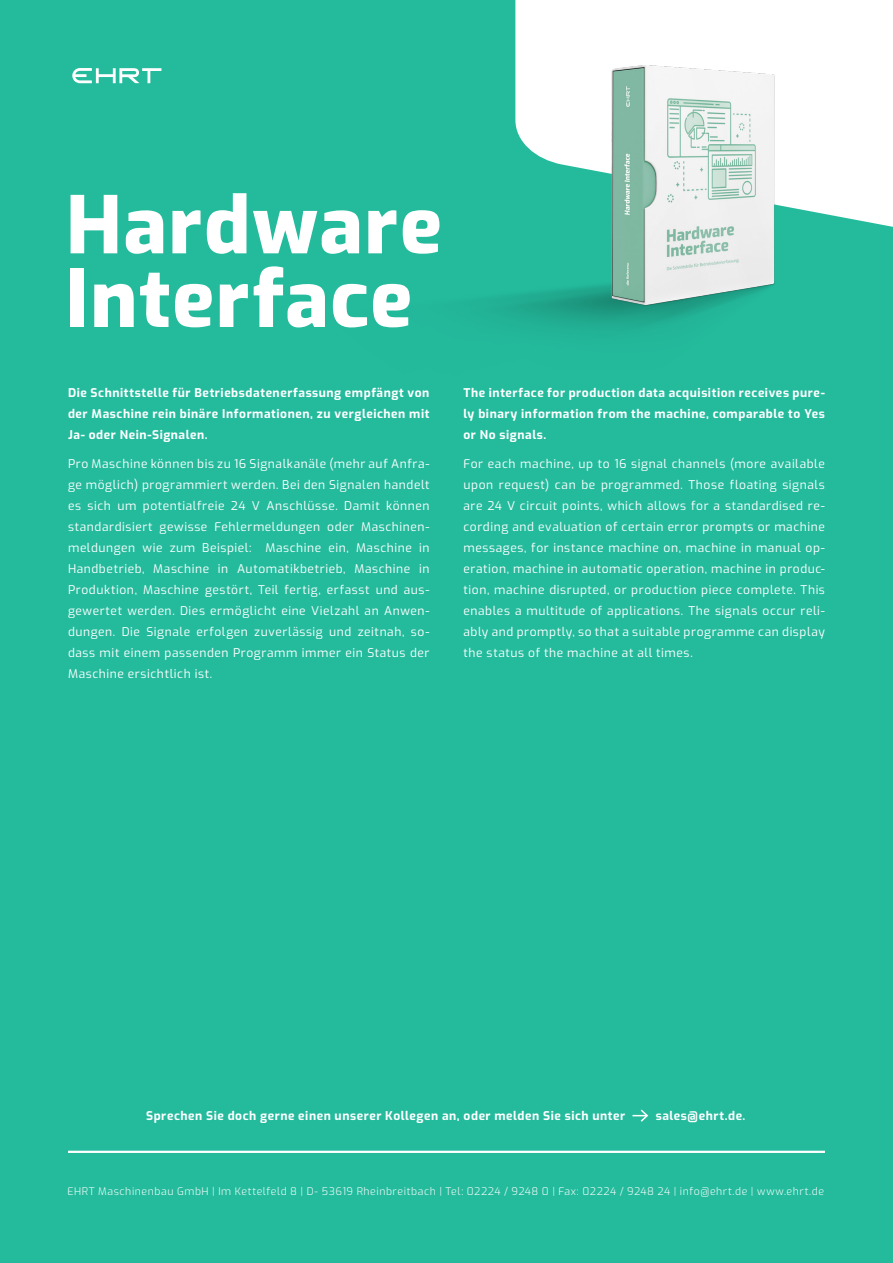
<style>
.page{position:relative;width:893px;height:1263px;background:#24bb9d}
.page>*{position:absolute;margin:0;border:0;box-sizing:border-box;transform-origin:0 0}
.Rückseite_-_Headline{font:800 78.75px "Exo";letter-spacing:.02em;color:#fff}
.Rückseite_-_Fließtex{font:12px/21px "Exo";letter-spacing:.05em;color:#fff;text-align:justify}
.Rückseite_-_Fließtex-2{font:700 12px/21px "Exo";letter-spacing:.045em;color:#fff;text-align:justify}
.t1{font:300 10.5px "Exo";letter-spacing:.055em;color:#fff}
</style>
<div class="page">
<svg style="left:72px;top:68px;width:89px;height:15px"></svg>
<div style="left:515px;top:0;width:378px;height:227px;background:#fff"></div>
<hr style="left:68px;top:1151px;width:757px;height:2px;background:#fff">
<img style="left:490px;top:14px;width:335px;height:318px">
<svg style="left:632px;top:1109px;width:17px;height:13px"></svg>
<p class="Rückseite_-_Headline" style="left:66px;top:164px;width:378px">Hardware</p>
<p class="Rückseite_-_Headline" style="left:66px;top:238px;width:348px">Interface</p>
<p class="Rückseite_-_Fließtex-2" style="left:68px;top:381px;width:363px">Die Schnittstelle für Betriebsdatenerfassung empfängt von der Maschine rein binäre Informationen, zu vergleichen mit Ja- oder Nein-Signalen.</p>
<p class="Rückseite_-_Fließtex" style="left:68px;top:453px;width:363px">Pro Maschine können bis zu 16 Signalkanäle (mehr auf Anfra&shy;ge möglich) programmiert werden. Bei den Signalen handelt es sich um potentialfreie 24 V Anschlüsse. Damit können standardisiert gewisse Fehlermeldungen oder Maschinen&shy;meldungen wie zum Beispiel: Maschine ein, Maschine in Handbetrieb, Maschine in Automatikbetrieb, Maschine in Produktion, Maschine gestört, Teil fertig, erfasst und aus&shy;gewertet werden. Dies ermöglicht eine Vielzahl an Anwen&shy;dungen. Die Signale erfolgen zuverlässig und zeitnah, so&shy;dass mit einem passenden Programm immer ein Status der Maschine ersichtlich ist.</p>
<p class="Rückseite_-_Fließtex-2" style="left:463px;top:381px;width:363px">The interface for production data acquisition receives pure&shy;ly binary information from the machine, comparable to Yes or No signals.</p>
<p class="Rückseite_-_Fließtex" style="left:463px;top:453px;width:363px">For each machine, up to 16 signal channels (more available upon request) can be programmed. Those floating signals are 24 V circuit points, which allows for a standardised re&shy;cording and evaluation of certain error prompts or machine messages, for instance machine on, machine in manual op&shy;eration, machine in automatic operation, machine in produc&shy;tion, machine disrupted, or production piece complete. This enables a multitude of applications. The signals occur reli&shy;ably and promptly, so that a suitable programme can display the status of the machine at all times.</p>
<p class="Rückseite_-_Fließtex-2" style="left:146px;top:1104px;width:481px">Sprechen Sie doch gerne einen unserer Kollegen an, oder melden Sie sich unter</p>
<p class="Rückseite_-_Fließtex-2" style="left:656px;top:1104px;width:91px">sales@ehrt.de.</p>
<p class="t1" style="left:68px;top:1183px;width:758px">EHRT Maschinenbau GmbH | Im Kettelfeld 8 | D- 53619 Rheinbreitbach | Tel: 02224 / 9248 0 | Fax: 02224 / 9248 24 | info@ehrt.de | www.ehrt.de</p>
</div>
